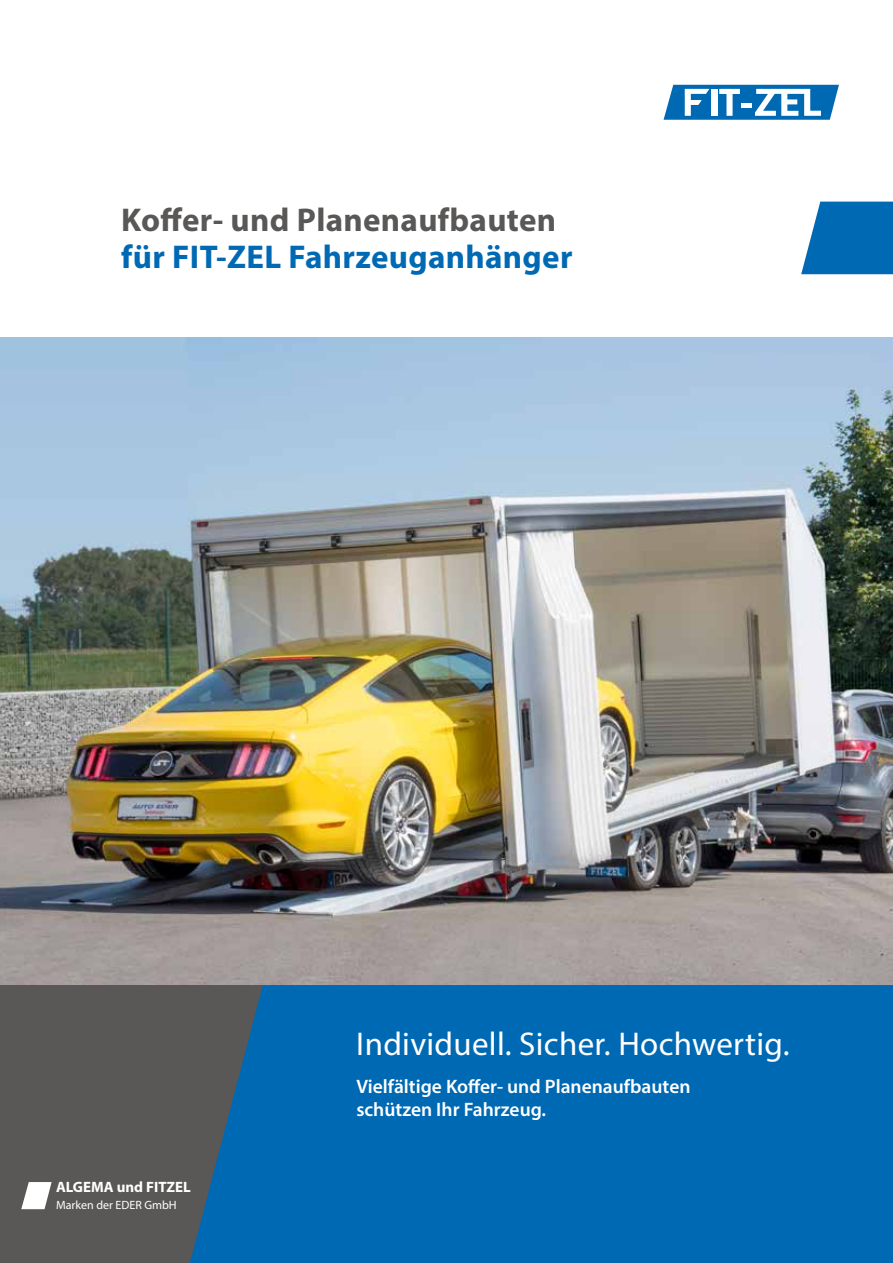
<style>
.page{position:relative;width:893px;height:1263px;background:#fff}
.page>*{position:absolute;margin:0;border:0;box-sizing:border-box;transform-origin:0 0}
.t1{font:33px "Myriad Pro";letter-spacing:.01em;color:#fff}
.t2{font:700 33px "Myriad Pro";letter-spacing:.01em;color:#0069b4}
.t3{font:700 33px "Myriad Pro";letter-spacing:.01em;color:#595857}
.t4{font:600 19.5px/22.5px "Myriad Pro";color:#fff}
.t5{font:700 15px "Myriad Pro";color:#fff}
.t6{font:12px "Myriad Pro";color:#fff}
</style>
<div class="page">
<img style="left:0;top:337px;width:893px;height:648px">
<div style="left:0;top:985px;width:893px;height:278px;background:#595857"></div>
<div style="left:190px;top:985px;width:703px;height:278px;background:#0069b4"></div>
<svg style="left:801px;top:202px;width:92px;height:72px;background:#1b78bb"></svg>
<svg style="left:21px;top:1182px;width:31px;height:27px"></svg>
<svg style="left:664px;top:85px;width:175px;height:35px"></svg>
<h1 class="t3" style="left:121px;top:198px;width:437px">Koffer- und Planenaufbauten</h1>
<h1 class="t2" style="left:121px;top:235px;width:453px">für FIT-ZEL Fahrzeuganhänger</h1>
<p class="t5" style="left:56px;top:1177px;width:136px">ALGEMA und FITZEL</p>
<p class="t6" style="left:56px;top:1197px;width:122px">Marken der EDER GmbH</p>
<h1 class="t1" style="left:356px;top:1023px;width:435px">Individuell. Sicher. Hochwertig.</h1>
<p class="t4" style="left:356px;top:1075px;width:336px">Vielfältige Koffer- und Planenaufbauten schützen Ihr Fahrzeug.</p>
</div>
